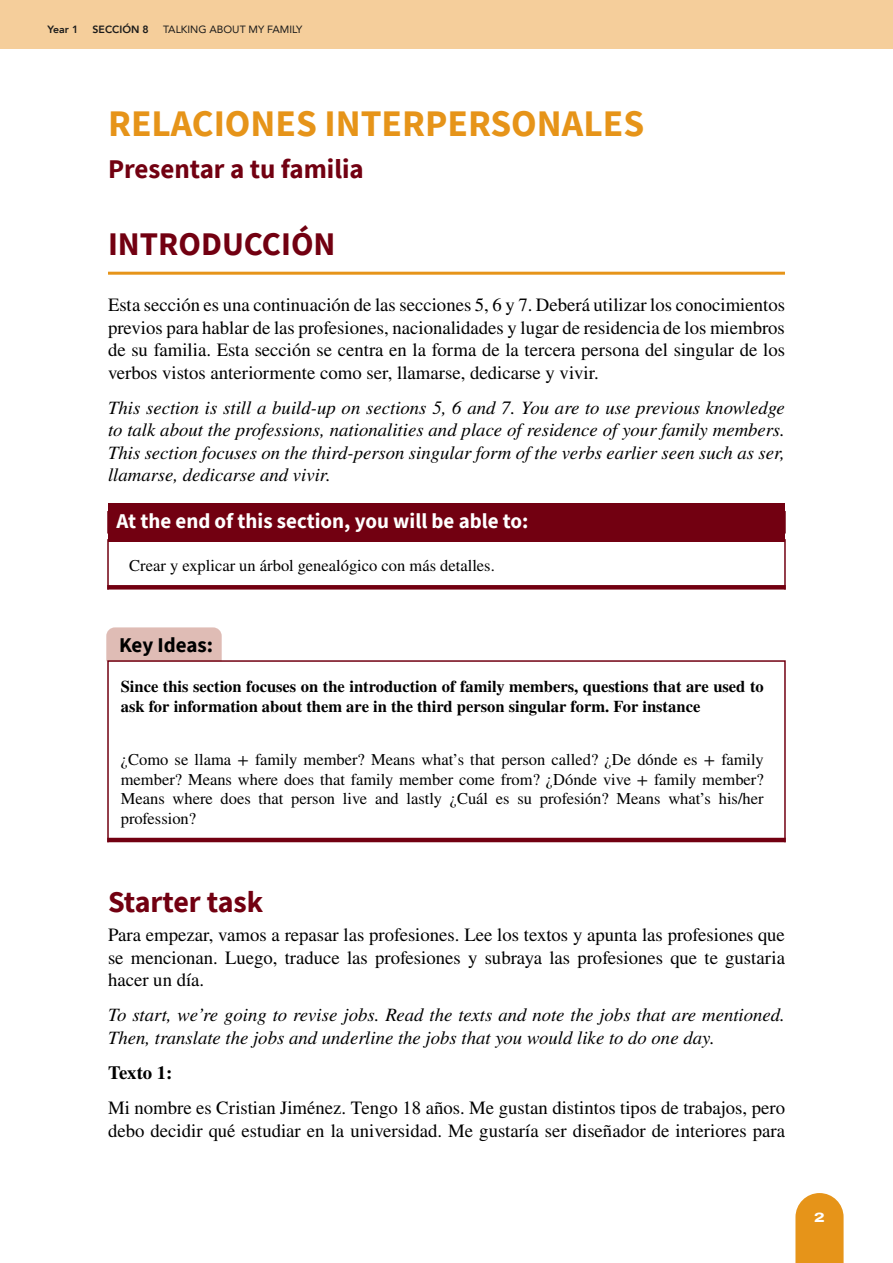
<style>
.page{position:relative;width:893px;height:1263px;background:#fff}
.page>*{position:absolute;margin:0;border:0;box-sizing:border-box;transform-origin:0 0}
.t1{font:700 37.5px "Source Sans Pro";color:#e69419}
.t2{font:700 33px "Source Sans Pro";color:#720011}
.t3{font:700 30px "Source Sans Pro";color:#720011}
.t4{font:700 27px "Source Sans Pro";color:#720011}
.t5{font:700 21px "Source Sans Pro";color:#fff}
.t6{font:700 21px "Source Sans Pro";letter-spacing:-.005em;color:#000}
.t7{font:18.75px/22.5px "STIX General";color:#000;text-align:justify}
.t8{font:italic 18.75px/22.5px "STIX General";color:#000;text-align:justify}
.t9{font:700 18.75px "STIX General";letter-spacing:-.005em;color:#000}
.t10{font:16.5px/19.5px "STIX General";color:#000;text-align:justify}
.t11{font:700 16.5px/19.5px "STIX General";color:#000}
.t12{font:800 13.5px "Archivo Expanded";color:#fff}
.t13{font:10.5px "Avenir";color:#1a1a1a}
.t14{font:800 10.5px "Avenir";color:#1a1a1a}
</style>
<div class="page">
<div style="left:0;top:0;width:893px;height:49px;background:#f5ce9b"></div>
<svg style="left:795px;top:1193px;width:49px;height:70px;background:#e89d2e"></svg>
<hr style="left:108px;top:272px;width:677px;height:3px;background:#e69419">
<div style="left:108px;top:503px;width:677px;height:38px;background:#720011"></div>
<div style="left:107px;top:539px;width:679px;height:51px;border:2px solid #720011"></div>
<svg style="left:107px;top:585px;width:679px;height:4px;background:#730314"></svg>
<div style="left:106px;top:627px;width:116px;height:34px;background:#dfbcb5"></div>
<div style="left:107px;top:660px;width:679px;height:183px;border:2px solid #720011"></div>
<hr style="left:107px;top:838px;width:679px;height:4px;background:#720011">
<p class="t14" style="left:48px;top:21px;width:32px">Year 1</p>
<p class="t14" style="left:93px;top:21px;width:58px">SECCIÓN 8</p>
<p class="t13" style="left:163px;top:21px;width:141px">TALKING ABOUT MY FAMILY</p>
<h1 class="t1" style="left:108px;top:98px;width:538px">RELACIONES INTERPERSONALES</h1>
<h3 class="t4" style="left:108px;top:150px;width:257px">Presentar a tu familia</h3>
<h2 class="t2" style="left:108px;top:221px;width:229px">INTRODUCCIÓN</h2>
<p class="t7" style="left:108px;top:294px;width:679px">Esta sección es una continuación de las secciones 5, 6 y 7. Deberá utilizar los conocimientos previos para hablar de las profesiones, nacionalidades y lugar de residencia de los miembros de su familia. Esta sección se centra en la forma de la tercera persona del singular de los verbos vistos anteriormente como ser, llamarse, dedicarse y vivir.</p>
<p class="t8" style="left:108px;top:396px;width:678px">This section is still a build-up on sections 5, 6 and 7. You are to use previous knowledge to talk about the professions, nationalities and place of residence of your family members.<br>This section focuses on the third-person singular form of the verbs earlier seen such as ser, llamarse, dedicarse and vivir.</p>
<p class="t5" style="left:117px;top:506px;width:413px">At the end of this section, you will be able to:</p>
<p class="t10" style="left:129px;top:557px;width:367px">Crear y explicar un árbol genealógico con más detalles.</p>
<p class="t6" style="left:119px;top:630px;width:96px">Key Ideas:</p>
<p class="t11" style="left:121px;top:678px;width:644px">Since this section focuses on the introduction of family members, questions that are used to ask for information about them are in the third person singular form. For instance</p>
<p class="t10" style="left:121px;top:751px;width:644px">¿Como se llama + family member? Means what’s that person called? ¿De dónde es + family member? Means where does that family member come from? ¿Dónde vive + family member?<br>Means where does that person live and lastly ¿Cuál es su profesión? Means what’s his/her profession?</p>
<h3 class="t3" style="left:108px;top:882px;width:157px">Starter task</h3>
<p class="t7" style="left:108px;top:924px;width:678px">Para empezar, vamos a repasar las profesiones. Lee los textos y apunta las profesiones que se mencionan. Luego, traduce las profesiones y subraya las profesiones que te gustaria hacer un día.</p>
<p class="t8" style="left:108px;top:1003px;width:678px">To start, we’re going to revise jobs. Read the texts and note the jobs that are mentioned.<br>Then, translate the jobs and underline the jobs that you would like to do one day.</p>
<p class="t9" style="left:108px;top:1059px;width:66px">Texto 1:</p>
<p class="t7" style="left:108px;top:1098px;width:678px">Mi nombre es Cristian Jiménez. Tengo 18 años. Me gustan distintos tipos de trabajos, pero debo decidir qué estudiar en la universidad. Me gustaría ser diseñador de interiores para</p>
<p class="t12" style="left:814px;top:1207px;width:12px">2</p>
</div>
